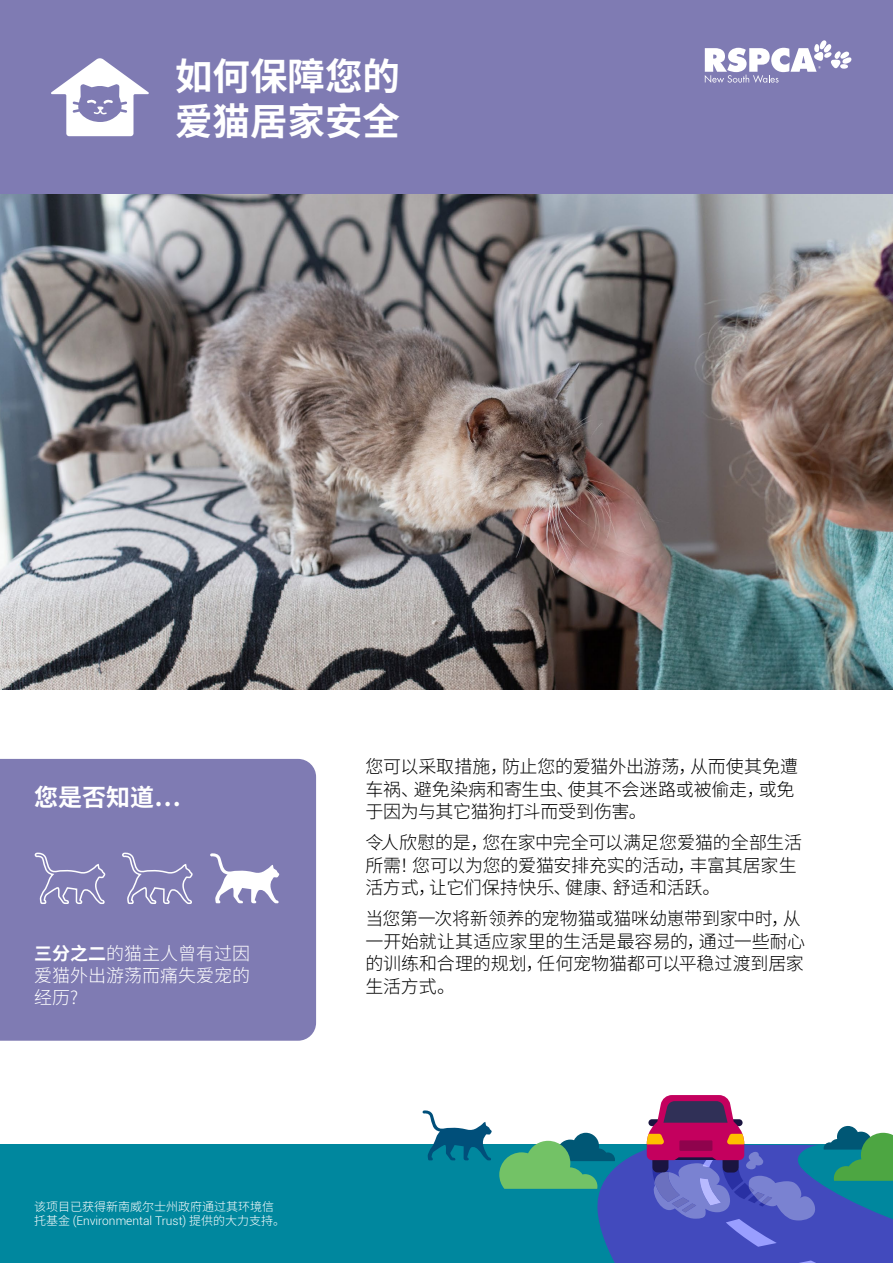
<style>
.page{position:relative;width:893px;height:1263px;background:#fff}
.page>*{position:absolute;margin:0;border:0;box-sizing:border-box;transform-origin:0 0}
.t1{font:700 37.5px/45px "Source Han Sans CN";color:#fff}
.t2{font:700 24px "Source Han Sans CN";color:#fff}
.t3{font:300 18px/22.5px "Source Han Sans CN";letter-spacing:-.01em;color:#000}
.t4{font:300 18px/21.6px "Source Han Sans CN";color:#fff;text-align:justify}
.t5{font:300 12px "Roboto";color:#fff}
.t6{font:300 12px "Source Han Sans CN";color:#fff}
.s1{font-weight:700}
.s2{font-family:"Source Han Sans CN"}
</style>
<div class="page">
<div style="left:0;top:0;width:893px;height:194px;background:#7f7bb3"></div>
<img style="left:0;top:194px;width:893px;height:495px">
<div style="left:0;top:1145px;width:893px;height:118px;background:#00879e"></div>
<svg style="left:499px;top:1095px;width:394px;height:168px"></svg>
<svg style="left:422px;top:1110px;width:70px;height:50px"></svg>
<div style="left:0;top:759px;width:316px;height:282px;background:#7f7bb3"></div>
<svg style="left:34px;top:851px;width:73px;height:54px;background:#8e8bbc"></svg>
<svg style="left:121px;top:851px;width:73px;height:54px;background:#8e8bbc"></svg>
<svg style="left:210px;top:853px;width:69px;height:50px"></svg>
<svg style="left:51px;top:58px;width:98px;height:78px"></svg>
<svg style="left:705px;top:40px;width:146px;height:43px"></svg>
<h1 class="t1" style="left:175px;top:54px;width:226px">如何保障您的爱猫居家安全</h1>
<h2 class="t2" style="left:34px;top:783px;width:149px">您是否知道…</h2>
<p class="t4" style="left:34px;top:943px;width:217px"><span class="s1">三分之二</span>的猫主人曾有过因爱猫外出游荡而痛失爱宠的经历?</p>
<p class="t6" style="left:34px;top:1199px;width:241px">该项目已获得新南威尔士州政府通过其环境信</p>
<p class="t5" style="left:34px;top:1212px;width:253px"><span class="s2">托基金</span> (Environmental Trust) <span class="s2">提供的大力支持。</span></p>
<p class="t3" style="left:365px;top:756px;width:434px">您可以采取措施，防止您的爱猫外出游荡，从而使其免遭车祸、避免染病和寄生虫、使其不会迷路或被偷走，或免于因为与其它猫狗打斗而受到伤害。</p>
<p class="t3" style="left:365px;top:832px;width:438px">令人欣慰的是，您在家中完全可以满足您爱猫的全部生活所需！您可以为您的爱猫安排充实的活动，丰富其居家生活方式，让它们保持快乐、健康、舒适和活跃。</p>
<p class="t3" style="left:365px;top:908px;width:441px">当您第一次将新领养的宠物猫或猫咪幼崽带到家中时，从一开始就让其适应家里的生活是最容易的，通过一些耐心的训练和合理的规划，任何宠物猫都可以平稳过渡到居家生活方式。</p>
</div>
